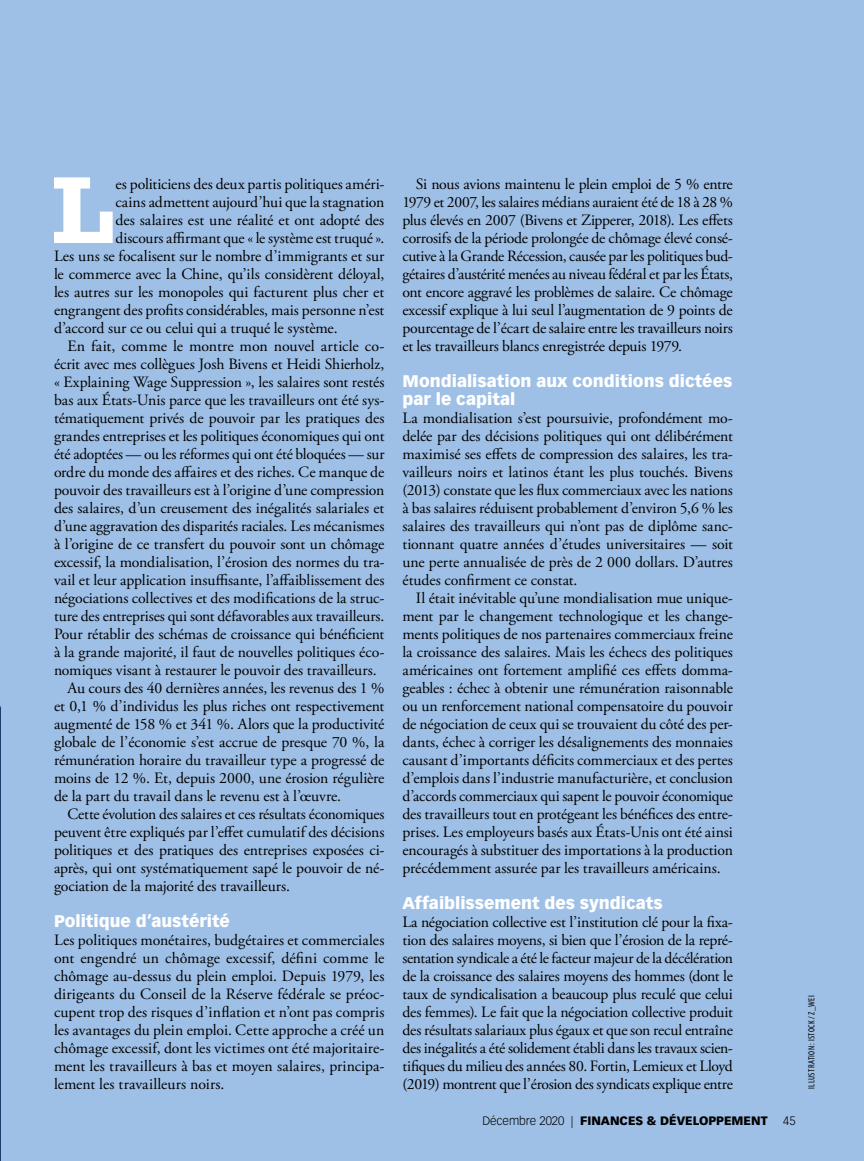
<style>
.page{position:relative;width:864px;height:1161px;background:#9fc0e6}
.page>*{position:absolute;margin:0;border:0;box-sizing:border-box;transform-origin:0 0}
.t1{font:700 89.1px "Rockwell";color:#fff}
.t2{font:900 16.5px/18px "Vectora LT Std";color:#fff}
.t3{font:15.75px/18px "Adobe Garamond Pro";letter-spacing:-.005em;color:#000;text-align:justify}
.t4{font:900 12px "Vectora LT Std";color:#000}
.t5{font:300 12px "Vectora LT Std";color:#000}
.t6{font:condensed 9px "Myriad Pro";letter-spacing:.04em;color:#000}
.s1{font-weight:300}
</style>
<div class="page">
<svg style="left:0;top:706px;width:1px;height:455px"></svg>
<h1 class="t1" style="left:52px;top:153px;width:63px">L</h1>
<p class="t3" style="left:115px;top:176px;width:270px">es politiciens des deux partis politiques améri-</p>
<p class="t3" style="left:115px;top:194px;width:270px">cains admettent aujourd’hui que la stagnation</p>
<p class="t3" style="left:115px;top:212px;width:270px">des salaires est une réalité et ont adopté des</p>
<p class="t3" style="left:115px;top:230px;width:271px">discours affirmant que « le système est truqué ».</p>
<p class="t3" style="left:54px;top:248px;width:332px">Les uns se focalisent sur le nombre d’immigrants et sur</p>
<p class="t3" style="left:54px;top:266px;width:332px">le commerce avec la Chine, qu’ils considèrent déloyal,</p>
<p class="t3" style="left:54px;top:284px;width:332px">les autres sur les monopoles qui facturent plus cher et</p>
<p class="t3" style="left:54px;top:302px;width:332px">engrangent des profits considérables, mais personne n’est</p>
<p class="t3" style="left:54px;top:320px;width:285px">d’accord sur ce ou celui qui a truqué le système.</p>
<p class="t3" style="left:68px;top:338px;width:318px">En fait, comme le montre mon nouvel article co-</p>
<p class="t3" style="left:54px;top:356px;width:332px">écrit avec mes collègues Josh Bivens et Heidi Shierholz,</p>
<p class="t3" style="left:54px;top:374px;width:332px">« Explaining Wage Suppression », les salaires sont restés</p>
<p class="t3" style="left:54px;top:392px;width:332px">bas aux États-Unis parce que les travailleurs ont été sys-</p>
<p class="t3" style="left:54px;top:410px;width:332px">tématiquement privés de pouvoir par les pratiques des</p>
<p class="t3" style="left:54px;top:428px;width:332px">grandes entreprises et les politiques économiques qui ont</p>
<p class="t3" style="left:54px;top:446px;width:332px">été adoptées — ou les réformes qui ont été bloquées — sur</p>
<p class="t3" style="left:54px;top:464px;width:332px">ordre du monde des affaires et des riches. Ce manque de</p>
<p class="t3" style="left:54px;top:482px;width:332px">pouvoir des travailleurs est à l’origine d’une compression</p>
<p class="t3" style="left:54px;top:500px;width:332px">des salaires, d’un creusement des inégalités salariales et</p>
<p class="t3" style="left:54px;top:518px;width:332px">d’une aggravation des disparités raciales. Les mécanismes</p>
<p class="t3" style="left:54px;top:536px;width:332px">à l’origine de ce transfert du pouvoir sont un chômage</p>
<p class="t3" style="left:54px;top:554px;width:332px">excessif, la mondialisation, l’érosion des normes du tra-</p>
<p class="t3" style="left:54px;top:572px;width:332px">vail et leur application insuffisante, l’affaiblissement des</p>
<p class="t3" style="left:54px;top:590px;width:332px">négociations collectives et des modifications de la struc-</p>
<p class="t3" style="left:54px;top:608px;width:332px">ture des entreprises qui sont défavorables aux travailleurs.</p>
<p class="t3" style="left:54px;top:626px;width:332px">Pour rétablir des schémas de croissance qui bénéficient</p>
<p class="t3" style="left:54px;top:644px;width:332px">à la grande majorité, il faut de nouvelles politiques éco-</p>
<p class="t3" style="left:54px;top:662px;width:324px">nomiques visant à restaurer le pouvoir des travailleurs.</p>
<p class="t3" style="left:67px;top:680px;width:318px">Au cours des 40 dernières années, les revenus des 1 %</p>
<p class="t3" style="left:54px;top:698px;width:332px">et 0,1 % d’individus les plus riches ont respectivement</p>
<p class="t3" style="left:54px;top:716px;width:332px">augmenté de 158 % et 341 %. Alors que la productivité</p>
<p class="t3" style="left:54px;top:734px;width:332px">globale de l’économie s’est accrue de presque 70 %, la</p>
<p class="t3" style="left:54px;top:752px;width:332px">rémunération horaire du travailleur type a progressé de</p>
<p class="t3" style="left:54px;top:770px;width:332px">moins de 12 %. Et, depuis 2000, une érosion régulière</p>
<p class="t3" style="left:54px;top:788px;width:289px">de la part du travail dans le revenu est à l’œuvre.</p>
<p class="t3" style="left:68px;top:806px;width:318px">Cette évolution des salaires et ces résultats économiques</p>
<p class="t3" style="left:54px;top:824px;width:332px">peuvent être expliqués par l’effet cumulatif des décisions</p>
<p class="t3" style="left:54px;top:842px;width:332px">politiques et des pratiques des entreprises exposées ci-</p>
<p class="t3" style="left:54px;top:860px;width:332px">après, qui ont systématiquement sapé le pouvoir de né-</p>
<p class="t3" style="left:54px;top:878px;width:238px">gociation de la majorité des travailleurs.</p>
<p class="t2" style="left:54px;top:912px;width:178px">Politique d’austérité</p>
<p class="t3" style="left:54px;top:932px;width:332px">Les politiques monétaires, budgétaires et commerciales ont engendré un chômage excessif, défini comme le chômage au-dessus du plein emploi. Depuis 1979, les dirigeants du Conseil de la Réserve fédérale se préoc&shy;cupent trop des risques d’inflation et n’ont pas compris les avantages du plein emploi. Cette approche a créé un chômage excessif, dont les victimes ont été majoritaire&shy;ment les travailleurs à bas et moyen salaires, principa&shy;lement les travailleurs noirs.</p>
<p class="t3" style="left:402px;top:176px;width:332px;text-indent:13px">Si nous avions maintenu le plein emploi de 5 % entre 1979 et 2007, les salaires médians auraient été de 18 à 28 % plus élevés en 2007 (Bivens et Zipperer, 2018). Les effets corrosifs de la période prolongée de chômage élevé consé&shy;cutive à la Grande Récession, causée par les politiques bud&shy;gétaires d’austérité menées au niveau fédéral et par les États, ont encore aggravé les problèmes de salaire. Ce chômage excessif explique à lui seul l’augmentation de 9 points de pourcentage de l’écart de salaire entre les travailleurs noirs et les travailleurs blancs enregistrée depuis 1979.</p>
<p class="t2" style="left:402px;top:372px;width:331px">Mondialisation aux conditions dictées par le capital</p>
<p class="t3" style="left:402px;top:410px;width:332px">La mondialisation s’est poursuivie, profondément mo&shy;delée par des décisions politiques qui ont délibérément maximisé ses effets de compression des salaires, les tra&shy;vailleurs noirs et latinos étant les plus touchés. Bivens (2013) constate que les flux commerciaux avec les nations à bas salaires réduisent probablement d’environ 5,6 % les salaires des travailleurs qui n’ont pas de diplôme sanc&shy;tionnant quatre années d’études universitaires — soit une perte annualisée de près de 2 000 dollars. D’autres études confirment ce constat.</p>
<p class="t3" style="left:402px;top:590px;width:332px;text-indent:13px">Il était inévitable qu’une mondialisation mue unique&shy;ment par le changement technologique et les change&shy;ments politiques de nos partenaires commerciaux freine la croissance des salaires. Mais les échecs des politiques américaines ont fortement amplifié ces effets domma&shy;geables : échec à obtenir une rémunération raisonnable ou un renforcement national compensatoire du pouvoir de négociation de ceux qui se trouvaient du côté des per&shy;dants, échec à corriger les désalignements des monnaies causant d’importants déficits commerciaux et des pertes d’emplois dans l’industrie manufacturière, et conclusion d’accords commerciaux qui sapent le pouvoir économique des travailleurs tout en protégeant les bénéfices des entre&shy;prises. Les employeurs basés aux États-Unis ont été ainsi encouragés à substituer des importations à la production précédemment assurée par les travailleurs américains.</p>
<p class="t2" style="left:402px;top:894px;width:262px">Affaiblissement des syndicats</p>
<p class="t3" style="left:402px;top:914px;width:332px">La négociation collective est l’institution clé pour la fixa&shy;tion des salaires moyens, si bien que l’érosion de la repré&shy;sentation syndicale a été le facteur majeur de la décélération de la croissance des salaires moyens des hommes (dont le taux de syndicalisation a beaucoup plus reculé que celui des femmes). Le fait que la négociation collective produit des résultats salariaux plus égaux et que son recul entraîne des inégalités a été solidement établi dans les travaux scien&shy;tifiques du milieu des années 80. Fortin, Lemieux et Lloyd (2019) montrent que l’érosion des syndicats explique entre</p>
<p class="t4" style="left:482px;top:1113px;width:287px"><span class="s1">Décembre 2020 |</span> FINANCES &amp; DÉVELOPPEMENT</p>
<p class="t5" style="left:783px;top:1114px;width:14px">45</p>
<p class="t6" style="left:807px;top:1089px;width:95px;rotate:-90deg">ILLUSTRATION : ISTOCK / Z_WEI</p>
</div>
